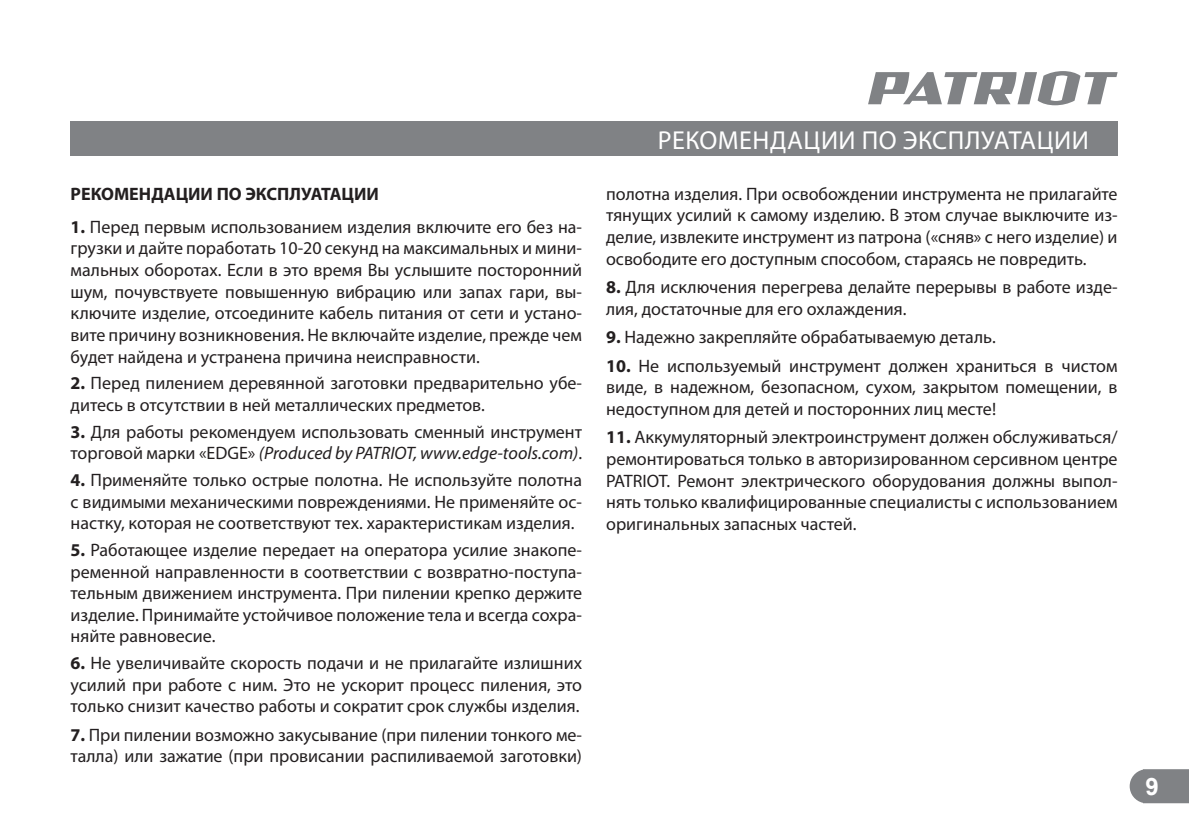
<style>
.page{position:relative;width:1189px;height:840px;background:#fff}
.page>*{position:absolute;margin:0;border:0;box-sizing:border-box;transform-origin:0 0}
.t1{font:26px "Myriad Pro";letter-spacing:.02em;color:#fff}
.t2{font:700 24px "Arial";color:#fff}
.t3{font:18px/21.6px "Myriad Pro";color:#231f20;text-align:justify}
.t4{font:700 18px "Myriad Pro";color:#231f20}
.s1{font-weight:700}
.s2{font-style:italic}
</style>
<div class="page">
<svg style="left:1129px;top:769px;width:59px;height:33px;background:#898b8d"></svg>
<svg style="left:868px;top:71px;width:249px;height:34px"></svg>
<div style="left:71px;top:122px;width:1046px;height:34px;background:#808285"></div>
<p class="t4" style="left:71px;top:183px;width:310px">РЕКОМЕНДАЦИИ ПО ЭКСПЛУАТАЦИИ</p>
<p class="t3" style="left:71px;top:215px;width:513px"><span class="s1">1.</span> Перед первым использованием изделия включите его без на&shy;грузки и дайте поработать 10-20 секунд на максимальных и мини&shy;мальных оборотах. Если в это время Вы услышите посторонний шум, почувствуете повышенную вибрацию или запах гари, вы&shy;ключите изделие, отсоедините кабель питания от сети и устано&shy;вите причину возникновения. Не включайте изделие, прежде чем будет найдена и устранена причина неисправности.</p>
<p class="t3" style="left:71px;top:372px;width:513px"><span class="s1">2.</span> Перед пилением деревянной заготовки предварительно убе&shy;дитесь в отсутствии в ней металлических предметов.</p>
<p class="t3" style="left:71px;top:420px;width:513px"><span class="s1">3.</span> Для работы рекомендуем использовать сменный инструмент торговой марки «EDGE» <span class="s2">(Produced by PATRIOT, www.edge-tools.com)</span>.</p>
<p class="t3" style="left:71px;top:468px;width:513px"><span class="s1">4.</span> Применяйте только острые полотна. Не используйте полотна с видимыми механическими повреждениями. Не применяйте ос&shy;настку, которая не соответствуют тех. характеристикам изделия.</p>
<p class="t3" style="left:71px;top:538px;width:513px"><span class="s1">5.</span> Работающее изделие передает на оператора усилие знакопе&shy;ременной направленности в соответствии с возвратно-поступа&shy;тельным движением инструмента. При пилении крепко держите изделие. Принимайте устойчивое положение тела и всегда сохра&shy;няйте равновесие.</p>
<p class="t3" style="left:71px;top:651px;width:513px"><span class="s1">6.</span> Не увеличивайте скорость подачи и не прилагайте излишних усилий при работе с ним. Это не ускорит процесс пиления, это только снизит качество работы и сократит срок службы изделия.</p>
<p class="t3" style="left:71px;top:723px;width:513px"><span class="s1">7.</span> При пилении возможно закусывание (при пилении тонкого ме&shy;талла) или зажатие (при провисании распиливаемой заготовки)</p>
<h1 class="t1" style="left:657px;top:124px;width:433px">РЕКОМЕНДАЦИИ ПО ЭКСПЛУАТАЦИИ</h1>
<p class="t3" style="left:606px;top:182px;width:513px">полотна изделия. При освобождении инструмента не прилагайте тянущих усилий к самому изделию. В этом случае выключите из&shy;делие, извлеките инструмент из патрона («сняв» с него изделие) и освободите его доступным способом, стараясь не повредить.</p>
<p class="t3" style="left:606px;top:276px;width:513px"><span class="s1">8.</span> Для исключения перегрева делайте перерывы в работе изде&shy;лия, достаточные для его охлаждения.</p>
<p class="t3" style="left:606px;top:326px;width:391px"><span class="s1">9.</span> Надежно закрепляйте обрабатываемую деталь.</p>
<p class="t3" style="left:606px;top:354px;width:513px"><span class="s1">10.</span> Не используемый инструмент должен храниться в чистом виде, в надежном, безопасном, сухом, закрытом помещении, в недоступном для детей и посторонних лиц месте!</p>
<p class="t3" style="left:606px;top:426px;width:513px"><span class="s1">11.</span> Аккумуляторный электроинструмент должен обслуживаться/ ремонтироваться только в авторизированном серсивном центре PATRIOT. Ремонт электрического оборудования должны выпол&shy;нять только квалифицированные специалисты с использованием оригинальных запасных частей.</p>
<h2 class="t2" style="left:1145px;top:769px;width:15px">9</h2>
</div>
